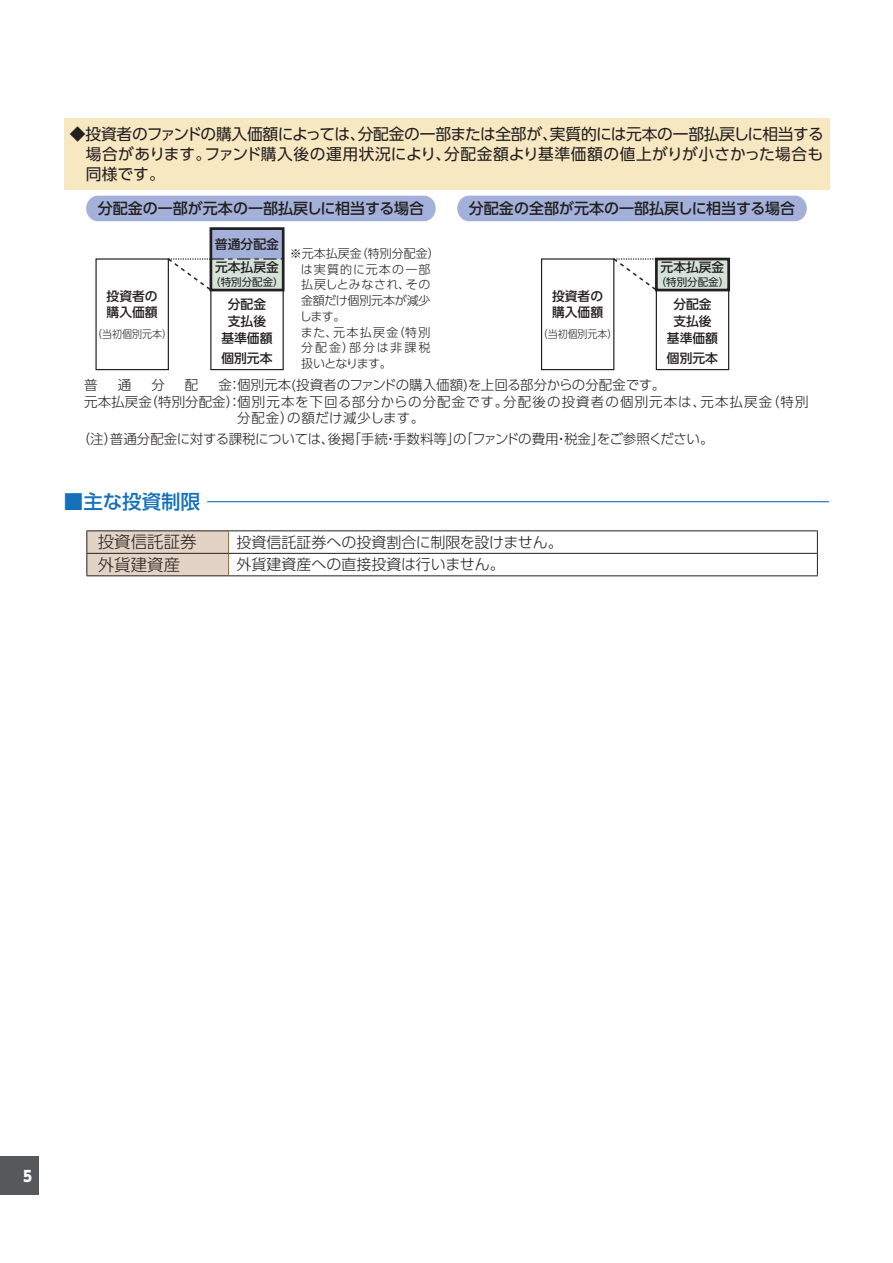
<style>
.page{position:relative;width:893px;height:1263px;background:#fff}
.page>*{position:absolute;margin:0;border:0;box-sizing:border-box;transform-origin:0 0}
.t1{font:500 19.5px "UD Shin Go Pro";color:#1471b9}
.t2{font:300 16.5px "UD Shin Go Pro";color:#231f20}
.t3{font:15.75px/20.2px "UD Shin Go Pro";letter-spacing:.02em;color:#231f20;text-align:justify}
.t4{font:500 15px "UD Shin Go Pro";color:#231f20}
.t5{font:300 15px "UD Shin Go Pro";color:#231f20}
.t6{font:800 15px "UD Shin Go Pro";color:#fff;scale:.9 1}
.t7{font:300 13.5px "UD Shin Go Pro";color:#231f20}
.t8{font:300 13.5px "UD Shin Go Pro";letter-spacing:.08em;color:#231f20}
.t9{font:300 13.5px "UD Shin Go Pro";letter-spacing:.04em;color:#231f20}
.t10{font:500 12.75px/16.5px "UD Shin Go Pro";color:#231f20}
.t11{font:300 12px/15.8px "UD Shin Go Pro";letter-spacing:.045em;color:#231f20}
.t12{font:300 12px "UD Shin Go Pro";letter-spacing:-.07em;color:#231f20}
.t13{font:300 10.5px "UD Shin Go Pro";color:#231f20;scale:.95 1}
.t14{font:10.5px "UD Shin Go Pro";color:#231f20}
</style>
<div class="page">
<div style="left:0;top:1157px;width:38px;height:38px;background:#57585a"></div>
<div style="left:64px;top:118px;width:765px;height:72px;background:#f7e8c2"></div>
<div style="left:86px;top:196px;width:350px;height:25px;background:#a3b0d9;border-radius:12px"></div>
<div style="left:457px;top:196px;width:350px;height:25px;background:#a3b0d9;border-radius:12px"></div>
<div style="left:210px;top:258px;width:74px;height:112px;border:1px solid #231f20"></div>
<div style="left:211px;top:228px;width:72px;height:31px;background:#a3b0d9"></div>
<div style="left:210px;top:227px;width:75px;height:64px;border:3px solid #231f20"></div>
<svg style="left:169px;top:257px;width:114px;height:35px"></svg>
<div style="left:95px;top:258px;width:74px;height:112px;border:1px solid #231f20"></div>
<div style="left:656px;top:258px;width:73px;height:112px;border:1px solid #231f20"></div>
<div style="left:656px;top:258px;width:73px;height:32px;background:#d4e2d8"></div>
<div style="left:655px;top:258px;width:75px;height:33px;border:3px solid #231f20"></div>
<svg style="left:614px;top:257px;width:44px;height:35px"></svg>
<div style="left:541px;top:258px;width:73px;height:112px;border:1px solid #231f20"></div>
<hr style="left:207px;top:501px;width:622px;height:1px;background:#1471b9">
<hr style="left:86px;top:530px;width:143px;height:1px;background:#231f20">
<hr style="left:229px;top:530px;width:589px;height:1px;background:#231f20">
<svg style="left:86px;top:531px;width:143px;height:44px;background:#dbcbbc"></svg>
<hr style="left:229px;top:553px;width:589px;height:1px;background:#231f20">
<svg style="left:817px;top:531px;width:1px;height:44px"></svg>
<hr style="left:86px;top:575px;width:143px;height:1px;background:#231f20">
<hr style="left:229px;top:575px;width:589px;height:1px;background:#231f20">
<p class="t3" style="left:86px;top:123px;width:740px;text-indent:-16px">◆投資者のファンドの購入価額によっては、分配金の一部または全部が、実質的には元本の一部払戻しに相当する場合があります。ファンド購入後の運用状況により、分配金額より基準価額の値上がりが小さかった場合も同様です。</p>
<p class="t4" style="left:98px;top:196px;width:328px">分配金の一部が元本の一部払戻しに相当する場合</p>
<p class="t4" style="left:469px;top:196px;width:328px">分配金の全部が元本の一部払戻しに相当する場合</p>
<p class="t11" style="left:300px;top:245px;width:141px;text-indent:-10px">※元本払戻金（特別分配金）は実質的に元本の一部払戻しとみなされ、その金額だけ個別元本が減少します。<br>また、元本払戻金（特別分配金）部分は非課税</p>
<p class="t10" style="left:221px;top:349px;width:52px">個別元本</p>
<p class="t12" style="left:301px;top:354px;width:92px">扱いとなります。</p>
<p class="t10" style="left:215px;top:233px;width:66px;line-height:23.1px">普通分配金元本払戻金</p>
<p class="t14" style="left:210px;top:273px;width:75px">（特別分配金）</p>
<p class="t10" style="left:221px;top:296px;width:52px;text-align:center">分配金支払後基準価額</p>
<p class="t10" style="left:661px;top:259px;width:65px">元本払戻金</p>
<p class="t14" style="left:656px;top:273px;width:75px">（特別分配金）</p>
<p class="t10" style="left:667px;top:296px;width:52px;text-align:center">分配金支払後基準価額</p>
<p class="t10" style="left:107px;top:287px;width:53px">投資者の購入価額</p>
<p class="t13" style="left:92px;top:325px;width:86px">（当初個別元本）</p>
<p class="t10" style="left:552px;top:287px;width:53px">投資者の購入価額</p>
<p class="t13" style="left:538px;top:325px;width:85px">（当初個別元本）</p>
<p class="t10" style="left:667px;top:349px;width:52px">個別元本</p>
<p class="t7" style="left:84px;top:374px;width:15px">普</p>
<p class="t7" style="left:118px;top:374px;width:15px">通</p>
<p class="t7" style="left:151px;top:374px;width:15px">分</p>
<p class="t7" style="left:185px;top:374px;width:15px">配</p>
<p class="t7" style="left:218px;top:374px;width:448px">金：個別元本(投資者のファンドの購入価額)を上回る部分からの分配金です。</p>
<p class="t8" style="left:84px;top:391px;width:726px">元本払戻金（特別分配金）：個別元本を下回る部分からの分配金です。分配後の投資者の個別元本は、元本払戻金（特別</p>
<p class="t9" style="left:237px;top:407px;width:189px">分配金）の額だけ減少します。</p>
<p class="t7" style="left:77px;top:428px;width:638px">（注）普通分配金に対する課税については、後掲「手続・手数料等」の「ファンドの費用・税金」をご参照ください。</p>
<p class="t1" style="left:64px;top:486px;width:138px">■主な投資制限</p>
<p class="t2" style="left:98px;top:529px;width:100px">投資信託証券</p>
<p class="t5" style="left:236px;top:530px;width:328px">投資信託証券への投資割合に制限を設けません。</p>
<p class="t2" style="left:98px;top:551px;width:84px">外貨建資産</p>
<p class="t5" style="left:236px;top:552px;width:270px">外貨建資産への直接投資は行いません。</p>
<p class="t6" style="left:23px;top:1163px;width:11px">5</p>
</div>
